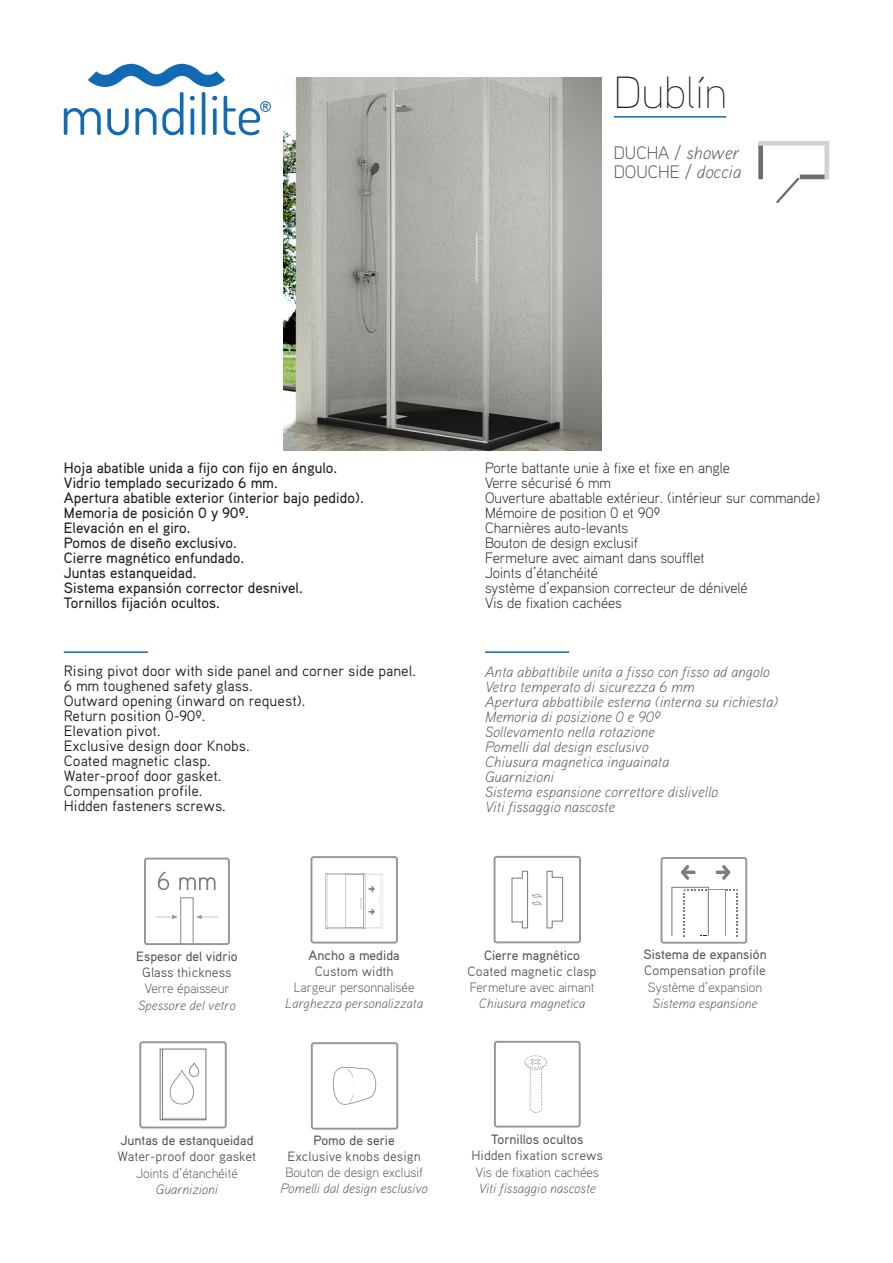
<style>
.page{position:relative;width:893px;height:1263px;background:#fff}
.page>*{position:absolute;margin:0;border:0;box-sizing:border-box;transform-origin:0 0}
.Modelo{font:100 45px "Aaux Pro";color:#231f20}
.Modelo_ingles{font:300 18px "Aaux Pro";color:#57585a}
.texto_ingles{font:italic 300 15px "Aaux Pro";color:#57585a}
.texto_castellano{font:500 15px "Aaux Pro";color:#231f20}
.texto_castellano-2{font:300 15px "Aaux Pro";color:#231f20}
.texto_castellano-3{font:15px "Aaux Pro";color:#231f20}
.t1{font:300 13.5px "Aaux Pro";color:#57585a}
.t2{font:italic 300 13.5px "Aaux Pro";color:#57585a}
.t3{font:13.5px "Aaux Pro";color:#57585a}
.t4{font:500 13.5px "Aaux Pro";color:#57585a}
.s1{font-style:italic}
</style>
<div class="page">
<svg style="left:64px;top:64px;width:207px;height:71px"></svg>
<hr style="left:614px;top:116px;width:112px;height:2px;background:#136ab4">
<svg style="left:758px;top:141px;width:71px;height:62px"></svg>
<hr style="left:64px;top:651px;width:84px;height:2px;background:#136ab4">
<hr style="left:485px;top:651px;width:84px;height:2px;background:#136ab4">
<svg style="left:310px;top:856px;width:88px;height:87px"></svg>
<hr style="left:327px;top:873px;width:37px;height:1px;background:#808285">
<hr style="left:327px;top:874px;width:36px;height:1px;background:#808285">
<hr style="left:327px;top:927px;width:37px;height:2px;background:#808285">
<hr style="left:363px;top:873px;width:2px;height:56px;background:#808285">
<svg style="left:144px;top:858px;width:86px;height:87px"></svg>
<svg style="left:661px;top:857px;width:86px;height:87px"></svg>
<svg style="left:494px;top:856px;width:87px;height:87px"></svg>
<svg style="left:139px;top:1041px;width:88px;height:87px"></svg>
<hr style="left:162px;top:1049px;width:1px;height:71px;background:#788085">
<hr style="left:162px;top:1118px;width:44px;height:2px;background:#788085">
<svg style="left:311px;top:1042px;width:87px;height:87px"></svg>
<svg style="left:494px;top:1041px;width:87px;height:86px"></svg>
<img style="left:283px;top:77px;width:319px;height:374px">
<p class="Modelo" style="left:614px;top:64px;width:115px">Dublín</p>
<p class="Modelo_ingles" style="left:614px;top:141px;width:127px">DUCHA / <span class="s1">shower</span></p>
<p class="Modelo_ingles" style="left:614px;top:160px;width:129px">DOUCHE / <span class="s1">doccia</span></p>
<p class="texto_castellano" style="left:64px;top:458px;width:275px">Hoja abatible unida a fijo con fijo en ángulo.</p>
<p class="texto_castellano" style="left:64px;top:473px;width:215px">Vidrio templado securizado 6 mm.</p>
<p class="texto_castellano" style="left:64px;top:488px;width:301px">Apertura abatible exterior (interior bajo pedido).</p>
<p class="texto_castellano" style="left:64px;top:503px;width:187px">Memoria de posición 0 y 90º.</p>
<p class="texto_castellano" style="left:64px;top:518px;width:128px">Elevación en el giro.</p>
<p class="texto_castellano" style="left:64px;top:533px;width:174px">Pomos de diseño exclusivo.</p>
<p class="texto_castellano" style="left:64px;top:548px;width:182px">Cierre magnético enfundado.</p>
<p class="texto_castellano" style="left:64px;top:563px;width:134px">Juntas estanqueidad.</p>
<p class="texto_castellano" style="left:64px;top:578px;width:240px">Sistema expansión corrector desnivel.</p>
<p class="texto_castellano" style="left:64px;top:593px;width:157px">Tornillos fijación ocultos.</p>
<p class="texto_castellano-3" style="left:64px;top:661px;width:354px">Rising pivot door with side panel and corner side panel.</p>
<p class="texto_castellano-3" style="left:64px;top:676px;width:190px">6 mm toughened safety glass.</p>
<p class="texto_castellano-3" style="left:64px;top:691px;width:243px">Outward opening (inward on request).</p>
<p class="texto_castellano-3" style="left:64px;top:706px;width:143px">Return position 0-90º.</p>
<p class="texto_castellano-3" style="left:64px;top:721px;width:98px">Elevation pivot.</p>
<p class="texto_castellano-3" style="left:64px;top:736px;width:187px">Exclusive design door Knobs.</p>
<p class="texto_castellano-3" style="left:64px;top:751px;width:148px">Coated magnetic clasp.</p>
<p class="texto_castellano-3" style="left:64px;top:766px;width:159px">Water-proof door gasket.</p>
<p class="texto_castellano-3" style="left:64px;top:781px;width:140px">Compensation profile.</p>
<p class="texto_castellano-3" style="left:64px;top:796px;width:164px">Hidden fasteners screws.</p>
<p class="texto_castellano-2" style="left:485px;top:458px;width:246px">Porte battante unie à fixe et fixe en angle</p>
<p class="texto_castellano-2" style="left:485px;top:473px;width:127px">Verre sécurisé 6 mm</p>
<p class="texto_castellano-2" style="left:485px;top:488px;width:337px">Ouverture abattable extérieur. (intérieur sur commande)</p>
<p class="texto_castellano-2" style="left:485px;top:503px;width:177px">Mémoire de position 0 et 90º</p>
<p class="texto_castellano-2" style="left:485px;top:518px;width:145px">Charnières auto-levants</p>
<p class="texto_castellano-2" style="left:485px;top:533px;width:154px">Bouton de design exclusif</p>
<p class="texto_castellano-2" style="left:485px;top:548px;width:221px">Fermeture avec aimant dans soufflet</p>
<p class="texto_castellano-2" style="left:485px;top:563px;width:114px">Joints d’étanchéité</p>
<p class="texto_castellano-2" style="left:485px;top:578px;width:264px">système d’expansion correcteur de dénivelé</p>
<p class="texto_castellano-2" style="left:485px;top:593px;width:138px">Vis de fixation cachées</p>
<p class="texto_ingles" style="left:485px;top:663px;width:286px">Anta abbattibile unita a fisso con fisso ad angolo</p>
<p class="texto_ingles" style="left:485px;top:678px;width:211px">Vetro temperato di sicurezza 6 mm</p>
<p class="texto_ingles" style="left:485px;top:693px;width:294px">Apertura abbattibile esterna (interna su richiesta)</p>
<p class="texto_ingles" style="left:485px;top:708px;width:177px">Memoria di posizione 0 e 90º</p>
<p class="texto_ingles" style="left:485px;top:723px;width:171px">Sollevamento nella rotazione</p>
<p class="texto_ingles" style="left:485px;top:738px;width:165px">Pomelli dal design esclusivo</p>
<p class="texto_ingles" style="left:485px;top:753px;width:186px">Chiusura magnetica inguainata</p>
<p class="texto_ingles" style="left:485px;top:768px;width:71px">Guarnizioni</p>
<p class="texto_ingles" style="left:485px;top:783px;width:235px">Sistema espansione correttore dislivello</p>
<p class="texto_ingles" style="left:485px;top:798px;width:132px">Viti fissaggio nascoste</p>
<p class="t4" style="left:136px;top:948px;width:103px">Espesor del vidrio</p>
<p class="t3" style="left:142px;top:964px;width:91px">Glass thickness</p>
<p class="t1" style="left:145px;top:980px;width:86px">Verre épaisseur</p>
<p class="t2" style="left:138px;top:996px;width:99px">Spessore del vetro</p>
<p class="t4" style="left:309px;top:946px;width:93px">Ancho a medida</p>
<p class="t3" style="left:315px;top:962px;width:80px">Custom width</p>
<p class="t1" style="left:294px;top:979px;width:122px">Largeur personnalisée</p>
<p class="t2" style="left:285px;top:995px;width:139px">Larghezza personalizzata</p>
<p class="t4" style="left:484px;top:946px;width:98px">Cierre magnético</p>
<p class="t3" style="left:468px;top:963px;width:130px">Coated magnetic clasp</p>
<p class="t1" style="left:470px;top:979px;width:126px">Fermeture avec aimant</p>
<p class="t2" style="left:479px;top:995px;width:108px">Chiusura magnetica</p>
<p class="t4" style="left:643px;top:946px;width:125px">Sistema de expansión</p>
<p class="t3" style="left:644px;top:962px;width:123px">Compensation profile</p>
<p class="t1" style="left:648px;top:978px;width:116px">Système d’expansion</p>
<p class="t2" style="left:653px;top:994px;width:106px">Sistema espansione</p>
<p class="t4" style="left:120px;top:1132px;width:135px">Juntas de estanqueidad</p>
<p class="t3" style="left:118px;top:1148px;width:140px">Water-proof door gasket</p>
<p class="t1" style="left:136px;top:1164px;width:103px">Joints d’étanchéité</p>
<p class="t2" style="left:156px;top:1180px;width:64px">Guarnizioni</p>
<p class="t4" style="left:314px;top:1131px;width:83px">Pomo de serie</p>
<p class="t3" style="left:288px;top:1147px;width:135px">Exclusive knobs design</p>
<p class="t1" style="left:285px;top:1164px;width:139px">Bouton de design exclusif</p>
<p class="t2" style="left:281px;top:1180px;width:149px">Pomelli dal design esclusivo</p>
<p class="t4" style="left:491px;top:1131px;width:94px">Tornillos ocultos</p>
<p class="t3" style="left:471px;top:1147px;width:133px">Hidden fixation screws</p>
<p class="t1" style="left:476px;top:1163px;width:125px">Vis de fixation cachées</p>
<p class="t2" style="left:479px;top:1179px;width:119px">Viti fissaggio nascoste</p>
</div>
